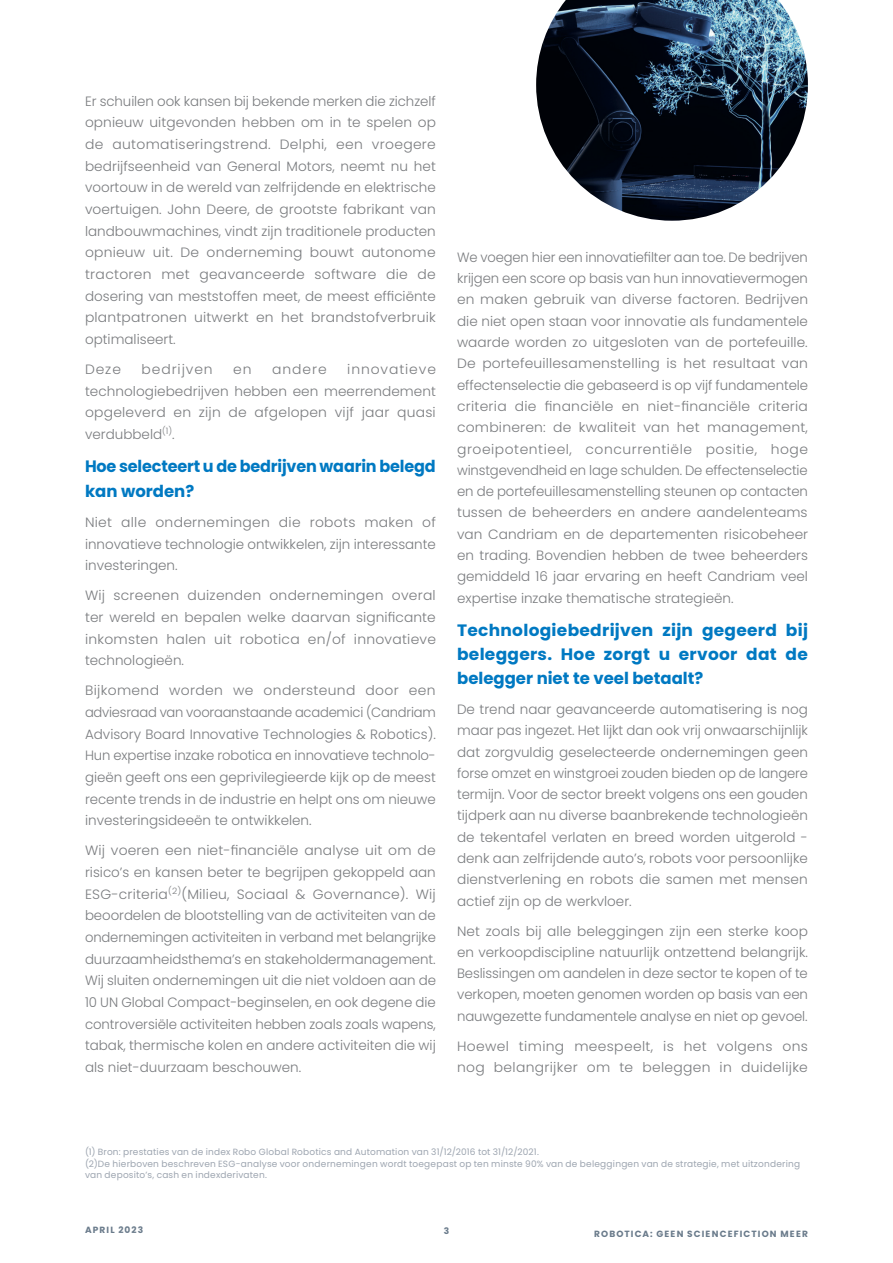
<style>
.page{position:relative;width:893px;height:1263px;background:#fff}
.page>*{position:absolute;margin:0;border:0;box-sizing:border-box;transform-origin:0 0}
.t1{font:700 16.5px/24.3px "Poppins";color:#0079c2}
.t2{font:300 13.5px/21.6px "Poppins";color:#7a7c7f;text-align:justify}
.t3{font:300 13.5px/21.3px "Poppins";letter-spacing:.02em;color:#7a7c7f}
.t4{font:300 13.5px "Poppins";letter-spacing:.065em;color:#7a7c7f}
.t5{font:9px/11.2px "Poppins";letter-spacing:.025em;color:#9da5b0}
.t6{font:700 9px "Poppins";letter-spacing:.13em;color:#6a7b8b}
</style>
<div class="page">
<img style="left:536px;top:0;width:272px;height:221px">
<p class="t2" style="left:85px;top:90px;width:352px">Er schuilen ook kansen bij bekende merken die zichzelf opnieuw uitgevonden hebben om in te spelen op de automatiseringstrend. Delphi, een vroegere bedrijfseenheid van General Motors, neemt nu het voortouw in de wereld van zelfrijdende en elektrische voertuigen. John Deere, de grootste fabrikant van landbouwmachines, vindt zijn traditionele producten opnieuw uit. De onderneming bouwt autonome tractoren met geavanceerde software die de dosering van meststoffen meet, de meest efficiënte plantpatronen uitwerkt en het brandstofverbruik optimaliseert.</p>
<p class="t2" style="left:85px;top:358px;width:37px">Deze</p>
<p class="t4" style="left:142px;top:360px;width:73px">bedrijven</p>
<p class="t2" style="left:233px;top:358px;width:20px">en</p>
<p class="t2" style="left:272px;top:358px;width:56px">andere</p>
<p class="t2" style="left:85px;top:358px;width:352px;text-indent:262px">innovatieve technologiebedrijven hebben een meerrendement opgeleverd en zijn de afgelopen vijf jaar quasi verdubbeld<sup>(1)</sup>.</p>
<p class="t1" style="left:85px;top:454px;width:352px">Hoe selecteert u de bedrijven waarin belegd kan worden?</p>
<p class="t2" style="left:85px;top:511px;width:352px">Niet alle ondernemingen die robots maken of innovatieve technologie ontwikkelen, zijn interessante investeringen.</p>
<p class="t2" style="left:85px;top:585px;width:352px">Wij screenen duizenden ondernemingen overal ter wereld en bepalen welke daarvan significante inkomsten halen uit robotica en/of innovatieve technologieën.</p>
<p class="t2" style="left:85px;top:680px;width:352px">Bijkomend worden we ondersteund door een adviesraad van vooraanstaande academici (Candriam Advisory Board Innovative Technologies &amp; Robotics).<br>Hun expertise inzake robotica en innovatieve technolo&shy;gieën geeft ons een geprivilegieerde kijk op de meest recente trends in de industrie en helpt ons om nieuwe investeringsideeën te ontwikkelen.</p>
<p class="t2" style="left:85px;top:840px;width:352px">Wij voeren een niet-financiële analyse uit om de risico’s en kansen beter te begrijpen gekoppeld aan ESG-criteria<sup>(2)</sup>(Milieu, Sociaal &amp; Governance). Wij beoordelen de blootstelling van de activiteiten van de ondernemingen activiteiten in verband met belangrijke duurzaamheidsthema’s en stakeholdermanagement.<br>Wij sluiten ondernemingen uit die niet voldoen aan de 10 UN Global Compact-beginselen, en ook degene die controversiële activiteiten hebben zoals zoals wapens, tabak, thermische kolen en andere activiteiten die wij als niet-duurzaam beschouwen.</p>
<p class="t2" style="left:457px;top:246px;width:353px">We voegen hier een innovatiefilter aan toe. De bedrijven krijgen een score op basis van hun innovatievermogen en maken gebruik van diverse factoren. Bedrijven die niet open staan voor innovatie als fundamentele waarde worden zo uitgesloten van de portefeuille.<br>De portefeuillesamenstelling is het resultaat van effectenselectie die gebaseerd is op vijf fundamentele criteria die financiële en niet-financiële criteria combineren: de kwaliteit van het management, groeipotentieel, concurrentiële positie, hoge winstgevendheid en lage schulden. De effectenselectie en de portefeuillesamenstelling steunen op contacten tussen de beheerders en andere aandelenteams van Candriam en de departementen risicobeheer en trading. Bovendien hebben de twee beheerders gemiddeld 16 jaar ervaring en heeft Candriam veel expertise inzake thematische strategieën.</p>
<p class="t1" style="left:457px;top:618px;width:352px;text-align:justify">Technologiebedrijven zijn gegeerd bij beleggers. Hoe zorgt u ervoor dat de belegger niet te veel betaalt?</p>
<p class="t2" style="left:457px;top:698px;width:352px">De trend naar geavanceerde automatisering is nog maar pas ingezet. Het lijkt dan ook vrij onwaarschijnlijk dat zorgvuldig geselecteerde ondernemingen geen forse omzet en winstgroei zouden bieden op de langere termijn. Voor de sector breekt volgens ons een gouden tijdperk aan nu diverse baanbrekende technologieën de tekentafel verlaten en breed worden uitgerold - denk aan zelfrijdende auto’s, robots voor persoonlijke dienstverlening en robots die samen met mensen actief zijn op de werkvloer.</p>
<p class="t2" style="left:457px;top:920px;width:352px">Net zoals bij alle beleggingen zijn een sterke koop en verkoopdiscipline natuurlijk ontzettend belangrijk.<br>Beslissingen om aandelen in deze sector te kopen of te verkopen, moeten genomen worden op basis van een nauwgezette fundamentele analyse en niet op gevoel.</p>
<p class="t3" style="left:457px;top:1035px;width:352px">Hoewel timing meespeelt, is het volgens ons nog belangrijker om te beleggen in duidelijke</p>
<p class="t5" style="left:85px;top:1147px;width:717px">(1) Bron: prestaties van de index Robo Global Robotics and Automation van 31/12/2016 tot 31/12/2021.<br>(2)De hierboven beschreven ESG-analyse voor ondernemingen wordt toegepast op ten minste 90% van de beleggingen van de strategie, met uitzondering van deposito’s, cash en indexderivaten.</p>
<p class="t6" style="left:85px;top:1223px;width:60px">APRIL 2023</p>
<p class="t6" style="left:444px;top:1224px;width:7px">3</p>
<p class="t6" style="left:594px;top:1227px;width:215px">ROBOTICA: GEEN SCIENCEFICTION MEER</p>
</div>
